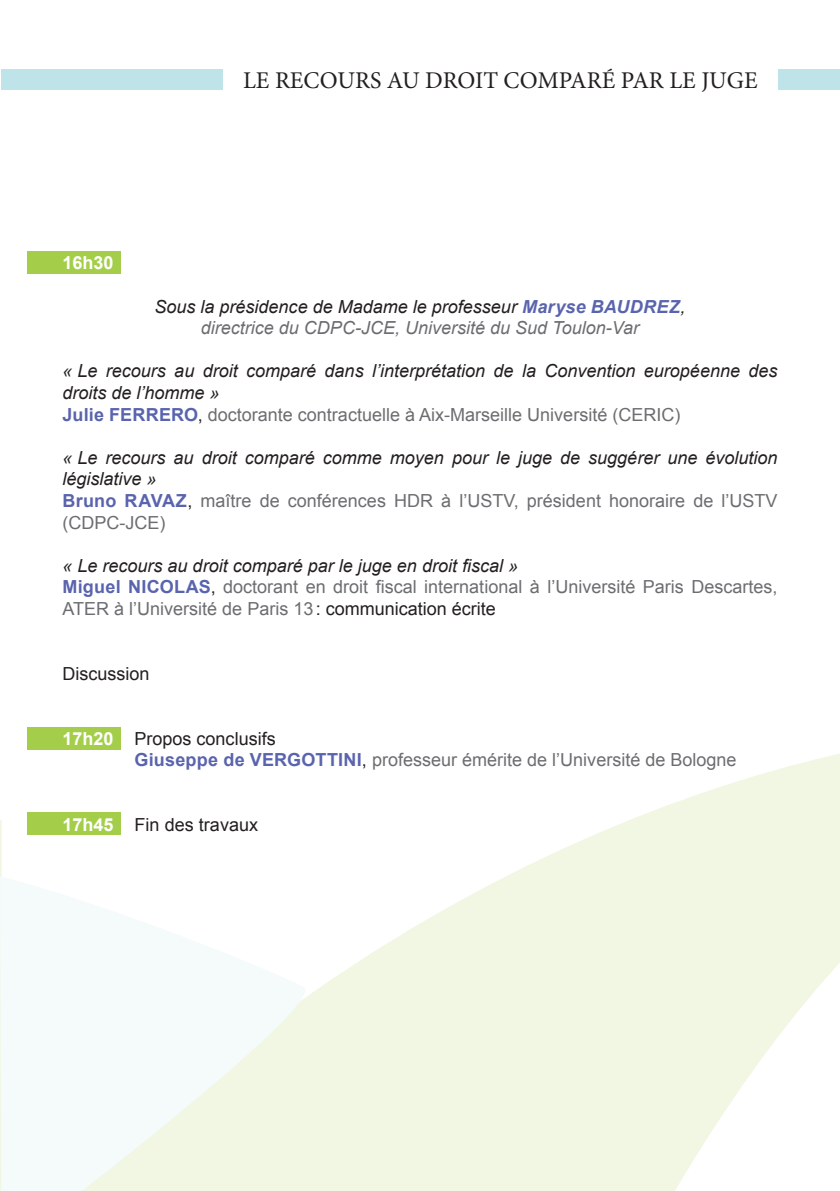
<style>
.page{position:relative;width:840px;height:1191px;background:#fff}
.page>*{position:absolute;margin:0;border:0;box-sizing:border-box;transform-origin:0 0}
.t1{font:24px "Minion Pro";color:#231f20}
.t2{font:italic 18px/21.6px "Arial";color:#231f20}
.t3{font:18px/21.6px "Arial";color:#6c6d70}
.t4{font:italic 18px/21.6px "Arial";color:#6c6d70;text-align:center}
.t5{font:18px "Arial";color:#231f20}
.t6{font:700 18px "Arial";color:#fff}
.s1{color:#231f20}
.s2{font-weight:700;color:#5a64ae}
.s3{font-weight:700;font-style:normal;color:#5a64ae}
.s4{font-style:normal}
.s5{font-style:normal;color:#6c6d70}
.s6{font-style:italic;color:#231f20}
.s7{font-weight:700;color:#fff}
</style>
<div class="page">
<svg style="left:0;top:727px;width:839px;height:464px"></svg>
<div style="left:28px;top:727px;width:93px;height:23px;background:#a4ce4a"></div>
<div style="left:28px;top:251px;width:93px;height:23px;background:#a4ce4a"></div>
<div style="left:28px;top:812px;width:93px;height:23px;background:#a4ce4a"></div>
<div style="left:1px;top:69px;width:838px;height:21px;background:#bee4ea"></div>
<div style="left:223px;top:62px;width:554px;height:35px;background:#fff"></div>
<p class="t6" style="left:62px;top:251px;width:53px">16h30</p>
<h1 class="t1" style="left:243px;top:65px;width:516px">LE RECOURS AU DROIT COMPARÉ PAR LE JUGE</h1>
<p class="t4" style="left:154px;top:296px;width:532px"><span class="s1">Sous la présidence de Madame le professeur</span> <span class="s2">Maryse BAUDREZ</span><span class="s1">, </span>directrice du CDPC-JCE, Université du Sud Toulon-Var</p>
<p class="t2" style="left:62px;top:360px;width:716px">« Le recours au droit comparé dans l’interprétation de la Convention européenne des droits de l’homme »<br><span class="s3">Julie FERRERO</span><span class="s4">,</span> <span class="s5">doctorante contractuelle à Aix-Marseille Université (CERIC)</span></p>
<p class="t2" style="left:62px;top:447px;width:716px">« Le recours au droit comparé comme moyen pour le juge de suggérer une évolution législative »<br><span class="s3">Bruno RAVAZ</span><span class="s4">,</span> <span class="s5">maître de conférences HDR à l’USTV, président honoraire de l’USTV (CDPC-JCE)</span></p>
<p class="t3" style="left:62px;top:555px;width:716px"><span class="s6">« Le recours au droit comparé par le juge en droit fiscal »<br></span><span class="s2">Miguel NICOLAS</span><span class="s1">,</span> doctorant en droit fiscal international à l’Université Paris Descartes,<br>ATER à l’Université de Paris 13<span class="s1">: communication écrite</span></p>
<p class="t5" style="left:62px;top:662px;width:89px">Discussion</p>
<p class="t3" style="left:134px;top:728px;width:603px;text-indent:-72px"><span class="s7">17h20</span> <span class="s1">Propos conclusifs<br></span><span class="s2">Giuseppe de VERGOTTINI</span><span class="s1">,</span> professeur émérite de l’Université de Bologne</p>
<p class="t5" style="left:62px;top:813px;width:197px"><span class="s7">17h45</span> Fin des travaux</p>
</div>
